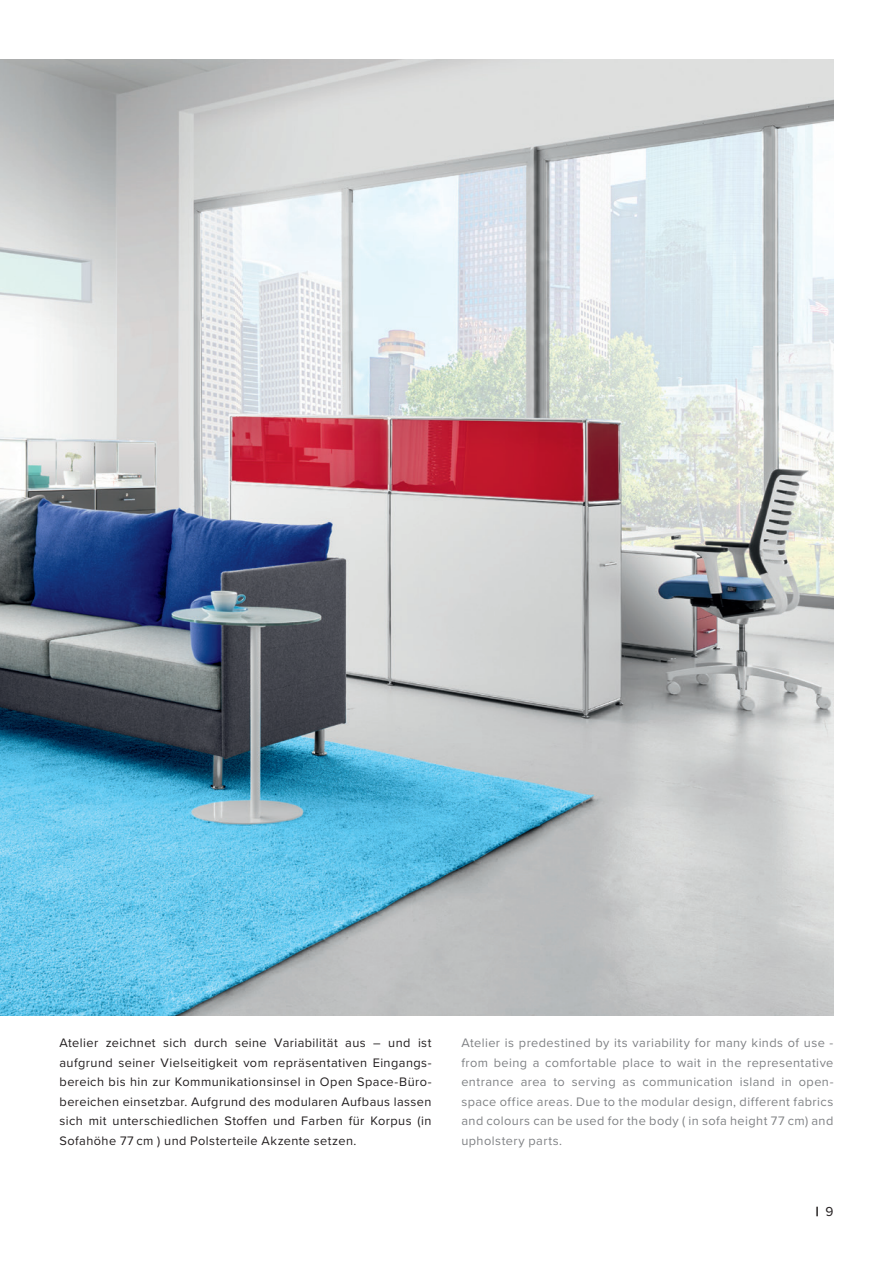
<style>
.page{position:relative;width:893px;height:1263px;background:#fff}
.page>*{position:absolute;margin:0;border:0;box-sizing:border-box;transform-origin:0 0}
.t1{font:900 13.5px "Proxima Nova";color:#231f20}
.t2{font:12.75px/19.5px "Proxima Nova";letter-spacing:.035em;color:#231f20;text-align:justify}
.t3{font:12.75px/19.5px "Proxima Nova";letter-spacing:.035em;color:#808285;text-align:justify}
.s1{font-weight:400}
</style>
<div class="page">
<img style="left:0;top:60px;width:833px;height:955px">
<p class="t2" style="left:60px;top:1033px;width:374px">Atelier zeichnet sich durch seine Variabilität aus – und ist aufgrund seiner Vielseitigkeit vom repräsentativen Eingangs&shy;bereich bis hin zur Kommunikationsinsel in Open Space-Büro&shy;bereichen einsetzbar. Aufgrund des modularen Aufbaus lassen sich mit unterschiedlichen Stoffen und Farben für Korpus (in Sofahöhe 77 cm ) und Polsterteile Akzente setzen.</p>
<p class="t3" style="left:461px;top:1033px;width:374px">Atelier is predestined by its variability for many kinds of use - from being a comfortable place to wait in the representative entrance area to serving as communication island in open&shy;space office areas. Due to the modular design, different fabrics and colours can be used for the body ( in sofa height 77 cm) and upholstery parts.</p>
<p class="t1" style="left:816px;top:1201px;width:19px">| <span class="s1">9</span></p>
</div>
